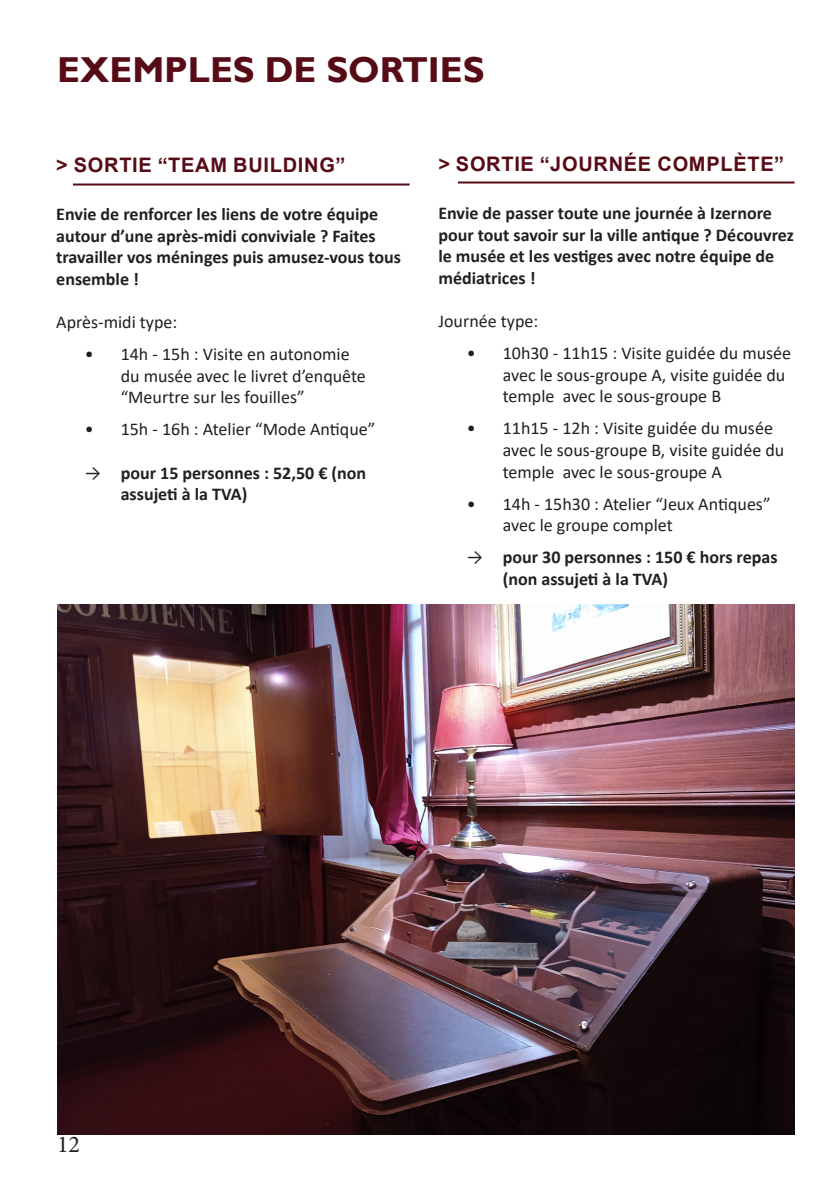
<style>
.page{position:relative;width:840px;height:1191px;background:#fff}
.page>*{position:absolute;margin:0;border:0;box-sizing:border-box;transform-origin:0 0}
.t1{font:700 36px "Gill Sans";color:#570b17}
.t2{font:24px "Minion Pro";color:#231f20}
.t3{font:700 20px "Arial";letter-spacing:.035em;color:#570b17}
.t4{font:18px/21.6px "Calibri";color:#231f20}
.t5{font:700 18px/21.6px "Calibri";color:#231f20}
.s1{font-weight:400}
</style>
<div class="page">
<hr style="left:73px;top:183px;width:336px;height:2px;background:#570b17">
<hr style="left:457px;top:181px;width:337px;height:2px;background:#570b17">
<img style="left:57px;top:605px;width:737px;height:529px">
<h1 class="t1" style="left:57px;top:48px;width:428px">EXEMPLES DE SORTIES</h1>
<p class="t3" style="left:56px;top:151px;width:290px">&gt; SORTIE “TEAM BUILDING”</p>
<p class="t5" style="left:56px;top:203px;width:346px">Envie de renforcer les liens de votre équipe autour d’une après-midi conviviale ? Faites travailler vos méninges puis amusez-vous tous ensemble !</p>
<p class="t4" style="left:56px;top:311px;width:122px">Après-midi type:</p>
<p class="t4" style="left:121px;top:343px;width:246px;text-indent:-36px">• 14h - 15h : Visite en autonomie du musée avec le livret d’enquête “Meurtre sur les fouilles”</p>
<p class="t4" style="left:85px;top:418px;width:292px">• 15h - 16h : Atelier “Mode Antique”</p>
<p class="t5" style="left:121px;top:461px;width:247px;text-indent:-36px"><span class="s1">→</span> pour 15 personnes : 52,50 € (non assujeti à la TVA)</p>
<p class="t3" style="left:438px;top:150px;width:347px">&gt; SORTIE “JOURNÉE COMPLÈTE”</p>
<p class="t5" style="left:438px;top:202px;width:357px">Envie de passer toute une journée à Izernore pour tout savoir sur la ville antique ? Découvrez le musée et les vestiges avec notre équipe de médiatrices !</p>
<p class="t4" style="left:438px;top:310px;width:101px">Journée type:</p>
<p class="t4" style="left:502px;top:342px;width:290px;text-indent:-36px">• 10h30 - 11h15 : Visite guidée du musée avec le sous-groupe A, visite guidée du temple avec le sous-groupe B</p>
<p class="t4" style="left:502px;top:417px;width:283px;text-indent:-36px">• 11h15 - 12h : Visite guidée du musée avec le sous-groupe B, visite guidée du temple avec le sous-groupe A</p>
<p class="t4" style="left:502px;top:492px;width:269px;text-indent:-36px">• 14h - 15h30 : Atelier “Jeux Antiques” avec le groupe complet</p>
<p class="t5" style="left:502px;top:546px;width:276px;text-indent:-36px"><span class="s1">→</span> pour 30 personnes : 150 € hors repas (non assujeti à la TVA)</p>
<h2 class="t2" style="left:57px;top:1128px;width:25px">12</h2>
</div>
